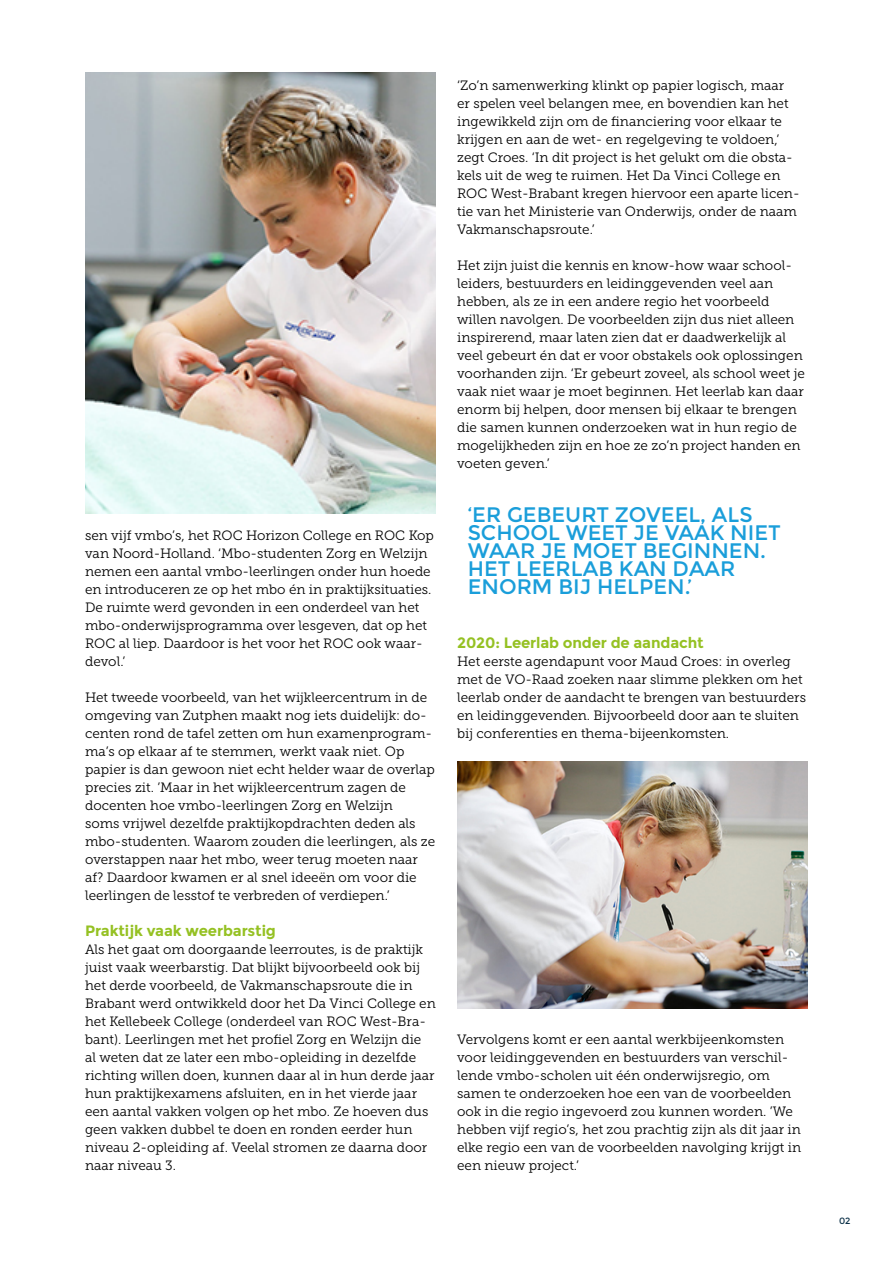
<style>
.page{position:relative;width:893px;height:1263px;background:#fff}
.page>*{position:absolute;margin:0;border:0;box-sizing:border-box;transform-origin:0 0}
.t1{font:21px/18px "Montserrat";color:#1a9eda}
.t2{font:700 15px "Montserrat";letter-spacing:-.01em;color:#95c123}
.t3{font:13.5px/18px "Museo Slab 300";color:#000}
.t4{font:9px "Montserrat";color:#0c3148}
</style>
<div class="page">
<img style="left:85px;top:72px;width:351px;height:441px">
<img style="left:457px;top:761px;width:351px;height:247px">
<p class="t3" style="left:85px;top:526px;width:350px">sen vijf vmbo’s, het ROC Horizon College en ROC Kop van Noord-Holland. ‘Mbo-studenten Zorg en Welzijn nemen een aantal vmbo-leerlingen onder hun hoede en introduceren ze op het mbo én in praktijksituaties.<br>De ruimte werd gevonden in een onderdeel van het mbo-onderwijsprogramma over lesgeven, dat op het ROC al liep. Daardoor is het voor het ROC ook waar&shy;devol.’</p>
<p class="t3" style="left:85px;top:688px;width:352px">Het tweede voorbeeld, van het wijkleercentrum in de omgeving van Zutphen maakt nog iets duidelijk: do&shy;centen rond de tafel zetten om hun examenprogram&shy;ma’s op elkaar af te stemmen, werkt vaak niet. Op papier is dan gewoon niet echt helder waar de overlap precies zit. ’Maar in het wijkleercentrum zagen de docenten hoe vmbo-leerlingen Zorg en Welzijn<br>soms vrijwel dezelfde praktijkopdrachten deden als mbo-studenten. Waarom zouden die leerlingen, als ze overstappen naar het mbo, weer terug moeten naar af? Daardoor kwamen er al snel ideeën om voor die leerlingen de lesstof te verbreden of verdiepen.’</p>
<p class="t2" style="left:85px;top:922px;width:192px">Praktijk vaak weerbarstig</p>
<p class="t3" style="left:85px;top:940px;width:352px">Als het gaat om doorgaande leerroutes, is de praktijk juist vaak weerbarstig. Dat blijkt bijvoorbeeld ook bij het derde voorbeeld, de Vakmanschapsroute die in Brabant werd ontwikkeld door het Da Vinci College en het Kellebeek College (onderdeel van ROC West-Bra&shy;bant). Leerlingen met het profiel Zorg en Welzijn die<br>al weten dat ze later een mbo-opleiding in dezelfde richting willen doen, kunnen daar al in hun derde jaar hun praktijkexamens afsluiten, en in het vierde jaar een aantal vakken volgen op het mbo. Ze hoeven dus geen vakken dubbel te doen en ronden eerder hun niveau 2-opleiding af. Veelal stromen ze daarna door naar niveau 3.</p>
<p class="t3" style="left:457px;top:76px;width:344px">‘Zo’n samenwerking klinkt op papier logisch, maar er spelen veel belangen mee, en bovendien kan het ingewikkeld zijn om de financiering voor elkaar te krijgen en aan de wet- en regelgeving te voldoen,’ zegt Croes. ‘In dit project is het gelukt om die obsta&shy;kels uit de weg te ruimen. Het Da Vinci College en ROC West-Brabant kregen hiervoor een aparte licen&shy;tie van het Ministerie van Onderwijs, onder de naam Vakmanschapsroute.’</p>
<p class="t3" style="left:457px;top:256px;width:349px">Het zijn juist die kennis en know-how waar school&shy;leiders, bestuurders en leidinggevenden veel aan hebben, als ze in een andere regio het voorbeeld willen navolgen. De voorbeelden zijn dus niet alleen inspirerend, maar laten zien dat er daadwerkelijk al veel gebeurt én dat er voor obstakels ook oplossingen voorhanden zijn. ‘Er gebeurt zoveel, als school weet je vaak niet waar je moet beginnen. Het leerlab kan daar enorm bij helpen, door mensen bij elkaar te brengen die samen kunnen onderzoeken wat in hun regio de mogelijkheden zijn en hoe ze zo’n project handen en voeten geven.’</p>
<h1 class="t1" style="left:468px;top:506px;width:314px">‘ER GEBEURT ZOVEEL, ALS<br>SCHOOL WEET JE VAAK NIET<br>WAAR JE MOET BEGINNEN.<br>HET LEERLAB KAN DAAR<br>ENORM BIJ HELPEN.’</h1>
<p class="t2" style="left:457px;top:634px;width:248px">2020: Leerlab onder de aandacht</p>
<p class="t3" style="left:457px;top:652px;width:350px">Het eerste agendapunt voor Maud Croes: in overleg met de VO-Raad zoeken naar slimme plekken om het leerlab onder de aandacht te brengen van bestuurders en leidinggevenden. Bijvoorbeeld door aan te sluiten bij conferenties en thema-bijeenkomsten.</p>
<p class="t3" style="left:457px;top:1030px;width:346px">Vervolgens komt er een aantal werkbijeenkomsten voor leidinggevenden en bestuurders van verschil&shy;lende vmbo-scholen uit één onderwijsregio, om samen te onderzoeken hoe een van de voorbeelden ook in die regio ingevoerd zou kunnen worden. ’We hebben vijf regio’s, het zou prachtig zijn als dit jaar in elke regio een van de voorbeelden navolging krijgt in een nieuw project.’</p>
<p class="t4" style="left:839px;top:1216px;width:13px">02</p>
</div>
